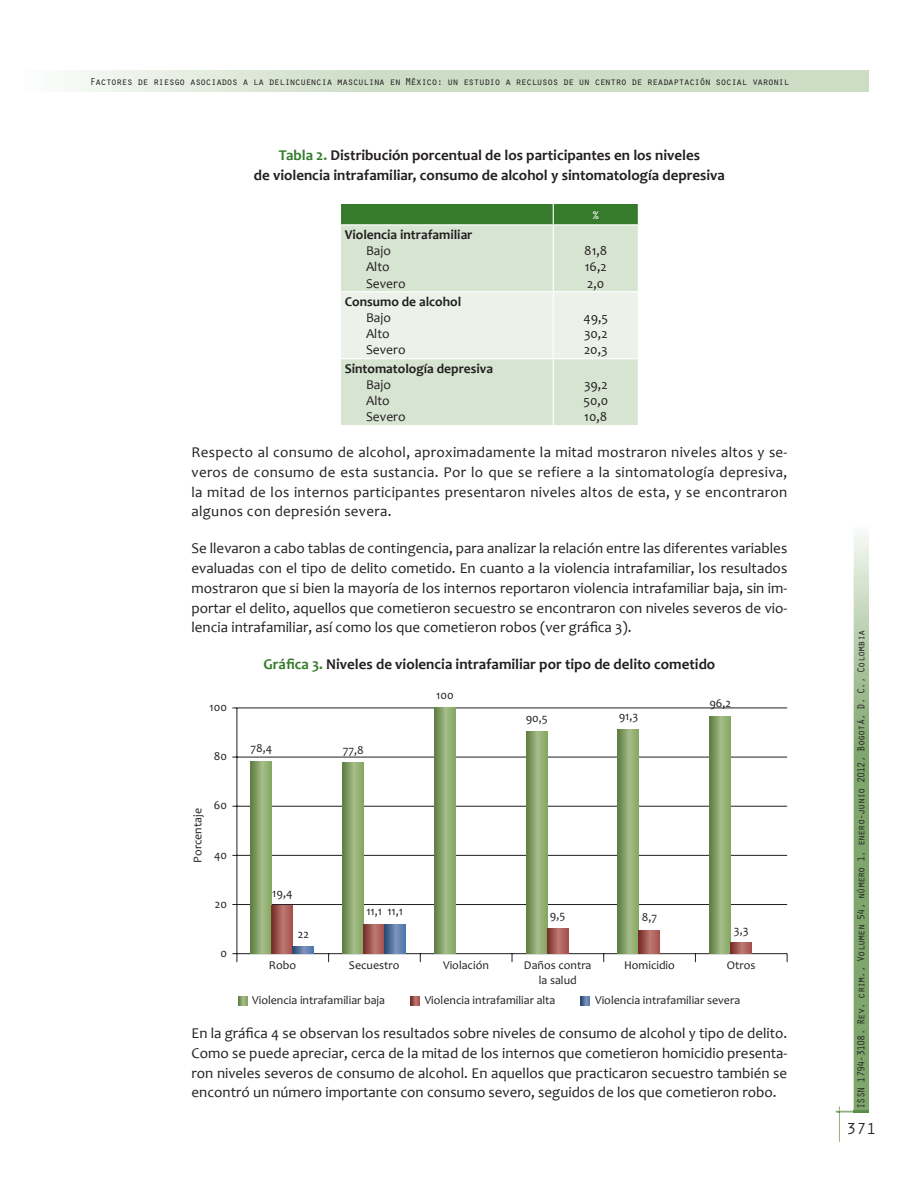
<style>
.page{position:relative;width:915px;height:1191px;background:#fff}
.page>*{position:absolute;margin:0;border:0;box-sizing:border-box;transform-origin:0 0}
.t1{font:16.5px "Orator Std";color:#231f20}
.t2{font:15px/19.8px "Candara";color:#231f20;text-align:justify}
.t3{font:700 15px/19.8px "Candara";color:#231f20;text-align:center}
.t4{font:13.5px/16.2px "Candara";color:#231f20}
.t5{font:700 13.5px "Candara";color:#231f20}
.t6{font:12px/14.4px "Candara";color:#231f20;text-align:center}
.t7{font:700 12px "Candara";color:#fff}
.t8{font:10.5px "Orator Std";letter-spacing:-.1em;color:#231f20}
.s1{color:#357b2b}
</style>
<div class="page">
<svg style="left:77px;top:71px;width:791px;height:20px;background:#d3e1cd"></svg>
<svg style="left:835px;top:536px;width:33px;height:605px"></svg>
<div style="left:341px;top:225px;width:296px;height:200px;background:#d7e4d2"></div>
<div style="left:341px;top:292px;width:296px;height:66px;background:#ecf2e9"></div>
<div style="left:341px;top:203px;width:297px;height:21px;background:#357b2b"></div>
<hr style="left:552px;top:225px;width:1px;height:66px;background:#fff">
<hr style="left:340px;top:291px;width:213px;height:1px;background:#fff">
<hr style="left:553px;top:291px;width:85px;height:1px;background:#fff">
<hr style="left:552px;top:292px;width:1px;height:66px;background:#fff">
<hr style="left:340px;top:358px;width:213px;height:1px;background:#fff">
<hr style="left:553px;top:358px;width:85px;height:1px;background:#fff">
<hr style="left:552px;top:359px;width:1px;height:66px;background:#fff">
<hr style="left:232px;top:757px;width:554px;height:1px;background:#231f20">
<hr style="left:232px;top:806px;width:554px;height:1px;background:#231f20">
<hr style="left:232px;top:855px;width:554px;height:1px;background:#231f20">
<hr style="left:232px;top:904px;width:554px;height:1px;background:#231f20">
<hr style="left:232px;top:707px;width:554px;height:1px;background:#231f20">
<hr style="left:232px;top:953px;width:554px;height:1px;background:#231f20">
<hr style="left:236px;top:708px;width:1px;height:245px;background:#231f20">
<svg style="left:251px;top:761px;width:21px;height:192px;background:#8aa56b"></svg>
<svg style="left:272px;top:905px;width:21px;height:48px"></svg>
<svg style="left:293px;top:946px;width:21px;height:7px"></svg>
<svg style="left:342px;top:763px;width:21px;height:190px;background:#89a56b"></svg>
<svg style="left:363px;top:924px;width:21px;height:29px"></svg>
<svg style="left:384px;top:924px;width:21px;height:29px"></svg>
<svg style="left:434px;top:708px;width:21px;height:245px;background:#89a56b"></svg>
<svg style="left:526px;top:731px;width:21px;height:222px;background:#8aa56b"></svg>
<svg style="left:547px;top:928px;width:21px;height:25px"></svg>
<svg style="left:617px;top:729px;width:21px;height:224px;background:#88a46a"></svg>
<svg style="left:638px;top:930px;width:21px;height:23px"></svg>
<svg style="left:709px;top:716px;width:21px;height:237px;background:#89a46b"></svg>
<svg style="left:730px;top:943px;width:21px;height:10px"></svg>
<svg style="left:238px;top:996px;width:9px;height:9px"></svg>
<svg style="left:410px;top:996px;width:9px;height:9px"></svg>
<svg style="left:580px;top:996px;width:9px;height:9px"></svg>
<p class="t8" style="left:90px;top:74px;width:701px">Factores de riesgo asociados a la delincuencia masculina en México: un estudio a reclusos de un centro de readaptación social varonil</p>
<p class="t3" style="left:254px;top:145px;width:472px"><span class="s1">Tabla 2.</span> Distribución porcentual de los participantes en los niveles<br>de violencia intrafamiliar, consumo de alcohol y sintomatología depresiva</p>
<p class="t7" style="left:592px;top:207px;width:8px">%</p>
<p class="t5" style="left:344px;top:226px;width:129px">Violencia intrafamiliar</p>
<p class="t4" style="left:366px;top:242px;width:41px">Bajo<br>Alto<br>Severo</p>
<p class="t4" style="left:584px;top:242px;width:24px;text-align:justify">81,8<br>16,2<br>2,0</p>
<p class="t5" style="left:344px;top:293px;width:118px">Consumo de alcohol</p>
<p class="t4" style="left:366px;top:309px;width:41px">Bajo<br>Alto<br>Severo</p>
<p class="t4" style="left:583px;top:309px;width:26px;text-align:justify">49,5<br>30,2<br>20,3</p>
<p class="t5" style="left:344px;top:360px;width:150px">Sintomatología depresiva</p>
<p class="t4" style="left:366px;top:376px;width:41px">Bajo<br>Alto<br>Severo</p>
<p class="t4" style="left:583px;top:376px;width:26px;text-align:justify">39,2<br>50,0<br>10,8</p>
<p class="t2" style="left:191px;top:442px;width:597px">Respecto al consumo de alcohol, aproximadamente la mitad mostraron niveles altos y se&shy;veros de consumo de esta sustancia. Por lo que se refiere a la sintomatología depresiva, la mitad de los internos participantes presentaron niveles altos de esta, y se encontraron algunos con depresión severa.</p>
<p class="t2" style="left:191px;top:538px;width:597px">Se llevaron a cabo tablas de contingencia, para analizar la relación entre las diferentes variables evaluadas con el tipo de delito cometido. En cuanto a la violencia intrafamiliar, los resultados mostraron que si bien la mayoría de los internos reportaron violencia intrafamiliar baja, sin im&shy;portar el delito, aquellos que cometieron secuestro se encontraron con niveles severos de vio&shy;lencia intrafamiliar, así como los que cometieron robos (ver gráfica 3).</p>
<p class="t3" style="left:263px;top:654px;width:453px"><span class="s1">Gráfica 3.</span> Niveles de violencia intrafamiliar por tipo de delito cometido</p>
<p class="t6" style="left:209px;top:699px;width:19px">100</p>
<p class="t6" style="left:214px;top:749px;width:15px">80</p>
<p class="t6" style="left:190px;top:862px;width:56px;rotate:-90deg">Porcentaje</p>
<p class="t6" style="left:214px;top:798px;width:15px">60</p>
<p class="t6" style="left:214px;top:847px;width:14px">40</p>
<p class="t6" style="left:215px;top:896px;width:14px">20</p>
<p class="t6" style="left:220px;top:946px;width:8px">0</p>
<p class="t6" style="left:250px;top:741px;width:23px">78,4</p>
<p class="t6" style="left:272px;top:885px;width:22px">19,4</p>
<p class="t6" style="left:298px;top:926px;width:13px">22</p>
<p class="t6" style="left:342px;top:742px;width:22px">77,8</p>
<p class="t6" style="left:366px;top:904px;width:38px">11,1 11,1</p>
<p class="t6" style="left:436px;top:687px;width:19px">100</p>
<p class="t6" style="left:525px;top:711px;width:24px">90,5</p>
<p class="t6" style="left:618px;top:709px;width:21px">91,3</p>
<p class="t6" style="left:709px;top:696px;width:23px">96,2</p>
<p class="t6" style="left:549px;top:907px;width:17px">9,5</p>
<p class="t6" style="left:641px;top:910px;width:17px">8,7</p>
<p class="t6" style="left:733px;top:922px;width:16px">3,3</p>
<p class="t6" style="left:269px;top:958px;width:29px">Robo</p>
<p class="t6" style="left:349px;top:958px;width:52px">Secuestro</p>
<p class="t6" style="left:443px;top:958px;width:47px">Violación</p>
<p class="t6" style="left:524px;top:958px;width:69px">Daños contra la salud</p>
<p class="t6" style="left:623px;top:958px;width:52px">Homicidio</p>
<p class="t6" style="left:726px;top:958px;width:30px">Otros</p>
<p class="t6" style="left:252px;top:993px;width:134px">Violencia intrafamiliar baja</p>
<p class="t6" style="left:424px;top:993px;width:132px">Violencia intrafamiliar alta</p>
<p class="t6" style="left:595px;top:993px;width:147px">Violencia intrafamiliar severa</p>
<p class="t2" style="left:191px;top:1023px;width:597px">En la gráfica 4 se observan los resultados sobre niveles de consumo de alcohol y tipo de delito.<br>Como se puede apreciar, cerca de la mitad de los internos que cometieron homicidio presenta&shy;ron niveles severos de consumo de alcohol. En aquellos que practicaron secuestro también se encontró un número importante con consumo severo, seguidos de los que cometieron robo.</p>
<p class="t8" style="left:853px;top:1108px;width:480px;rotate:-90deg">ISSN 1794-3108. Rev. crim., Volumen 54, número 1, enero-junio 2012, Bogotá, D. C., Colombia</p>
<p class="t1" style="left:846px;top:1117px;width:31px">371</p>
</div>
